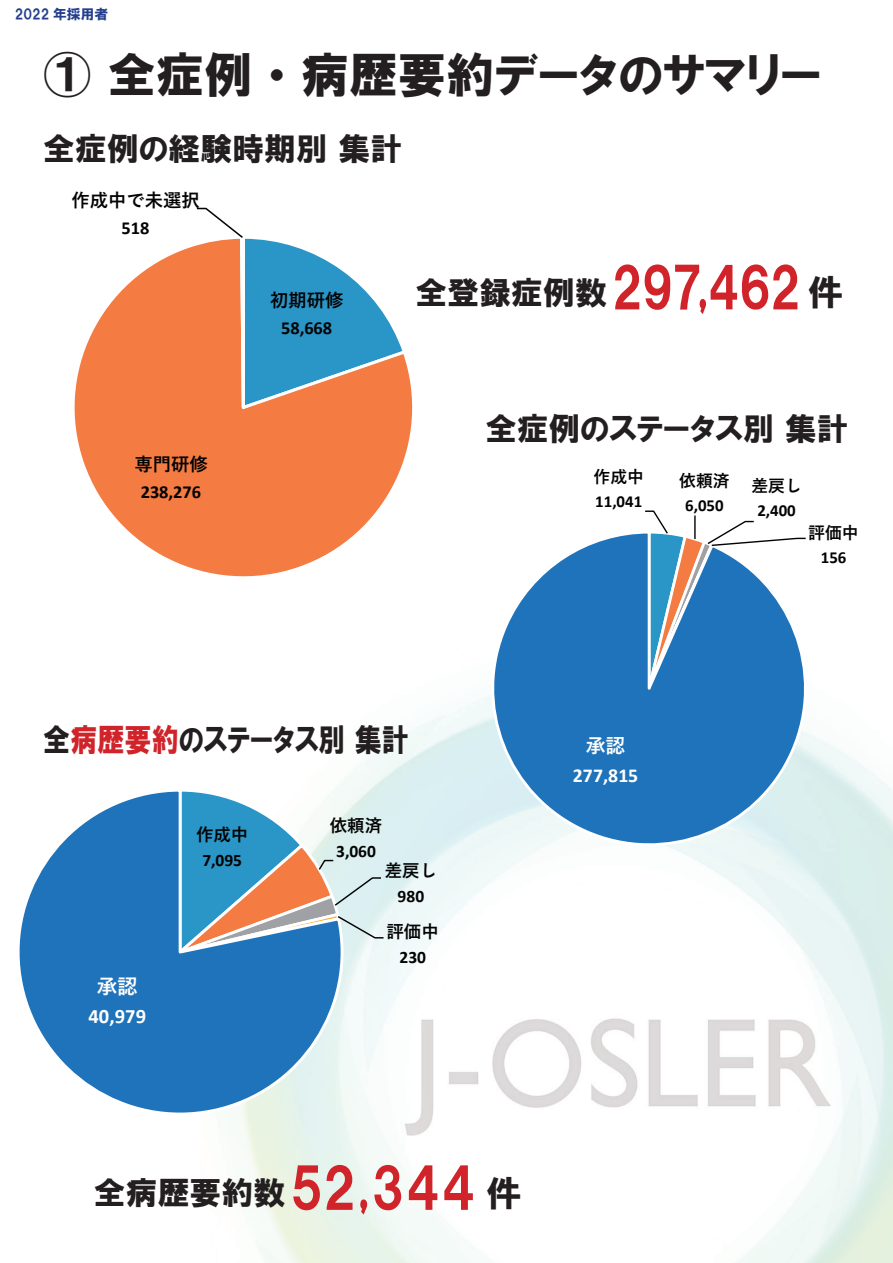
<style>
.page{position:relative;width:893px;height:1263px;background:#fff}
.page>*{position:absolute;margin:0;border:0;box-sizing:border-box;transform-origin:0 0}
.t1{font:55.35px "HGP Soei Kakugothic UB";letter-spacing:-.035em;color:#d1232a;scale:.93 1}
.t2{font:48.3px "HGP Soei Kakugothic UB";color:#231f20}
.t3{font:31.95px "HGP Soei Kakugothic UB";color:#231f20}
.t4{font:31.95px "HGP Soei Kakugothic UB";color:#231f20;scale:.85 1}
.t5{font:700 20.55px "Calibri";color:#fff}
.t6{font:700 20.55px "Yu Gothic";color:#fff}
.t7{font:700 19.8px "Calibri";letter-spacing:.005em;color:#fff}
.t8{font:700 19.8px "Yu Gothic";color:#fff}
.t9{font:700 18.3px "Calibri";color:#030303}
.t10{font:700 18.3px "Yu Gothic";color:#030303}
.t11{font:700 17.4px "Calibri";color:#030303}
.t12{font:700 17.4px "Yu Gothic";color:#030303}
.t13{font:700 16.8px "Calibri";color:#030303}
.t14{font:700 16.8px "Yu Gothic";color:#030303}
.t15{font:13.8px "HGP Soei Kakugothic UB";color:#253f8e}
.s1{font-size:31.95px;color:#231f20}
.s2{font-size:35.55px;color:#231f20}
.s3{color:#d1232a}
.s4{font-size:55.35px;color:#d1232a}
.s5{font-size:35.55px}
</style>
<div class="page">
<img style="left:243px;top:703px;width:650px;height:560px">
<svg style="left:74px;top:246px;width:339px;height:323px"></svg>
<svg style="left:195px;top:207px;width:213px;height:370px"></svg>
<svg style="left:471px;top:539px;width:356px;height:314px"></svg>
<svg style="left:607px;top:510px;width:200px;height:281px"></svg>
<svg style="left:19px;top:798px;width:338px;height:324px"></svg>
<svg style="left:133px;top:787px;width:252px;height:179px"></svg>
<p class="t15" style="left:15px;top:7px;width:95px">2022 年採用者</p>
<h2 class="t2" style="left:43px;top:51px;width:780px">① 全症例・病歴要約データのサマリー</h2>
<p class="t3" style="left:43px;top:132px;width:361px">全症例の経験時期別 集計</p>
<p class="t10" style="left:71px;top:190px;width:130px">作成中で未選択</p>
<p class="t9" style="left:122px;top:215px;width:29px">518</p>
<p class="t10" style="left:134px;top:454px;width:75px">専門研修</p>
<p class="t9" style="left:141px;top:479px;width:62px">238,276</p>
<p class="t10" style="left:270px;top:290px;width:75px">初期研修</p>
<p class="t9" style="left:281px;top:315px;width:53px">58,668</p>
<h1 class="t1" style="left:416px;top:260px;width:461px"><span class="s1">全登録症例数</span>297,462 <span class="s2">件</span></h1>
<p class="t3" style="left:485px;top:412px;width:364px">全症例のステータス別 集計</p>
<p class="t14" style="left:593px;top:467px;width:52px">作成中</p>
<p class="t13" style="left:595px;top:490px;width:48px">11,041</p>
<p class="t14" style="left:679px;top:471px;width:52px">依頼済</p>
<p class="t13" style="left:685px;top:493px;width:40px">6,050</p>
<p class="t14" style="left:751px;top:477px;width:52px">差戻し</p>
<p class="t13" style="left:757px;top:499px;width:40px">2,400</p>
<p class="t14" style="left:808px;top:523px;width:52px">評価中</p>
<p class="t13" style="left:821px;top:545px;width:27px">156</p>
<p class="t4" style="left:43px;top:724px;width:432px">全<span class="s3">病歴要約</span>のステータス別 集計</p>
<p class="t8" style="left:586px;top:734px;width:41px">承認</p>
<p class="t7" style="left:573px;top:761px;width:67px">277,815</p>
<p class="t6" style="left:97px;top:975px;width:42px">承認</p>
<p class="t5" style="left:88px;top:1002px;width:59px">40,979</p>
<p class="t12" style="left:196px;top:824px;width:54px">作成中</p>
<p class="t11" style="left:202px;top:848px;width:41px">7,095</p>
<p class="t12" style="left:330px;top:815px;width:54px">依頼済</p>
<p class="t11" style="left:336px;top:838px;width:41px">3,060</p>
<p class="t12" style="left:385px;top:860px;width:54px">差戻し</p>
<p class="t11" style="left:398px;top:884px;width:28px">980</p>
<p class="t12" style="left:386px;top:922px;width:54px">評価中</p>
<p class="t11" style="left:399px;top:945px;width:28px">230</p>
<p class="t3" style="left:94px;top:1177px;width:429px">全病歴要約数<span class="s4">52,344</span> <span class="s5">件</span></p>
</div>
